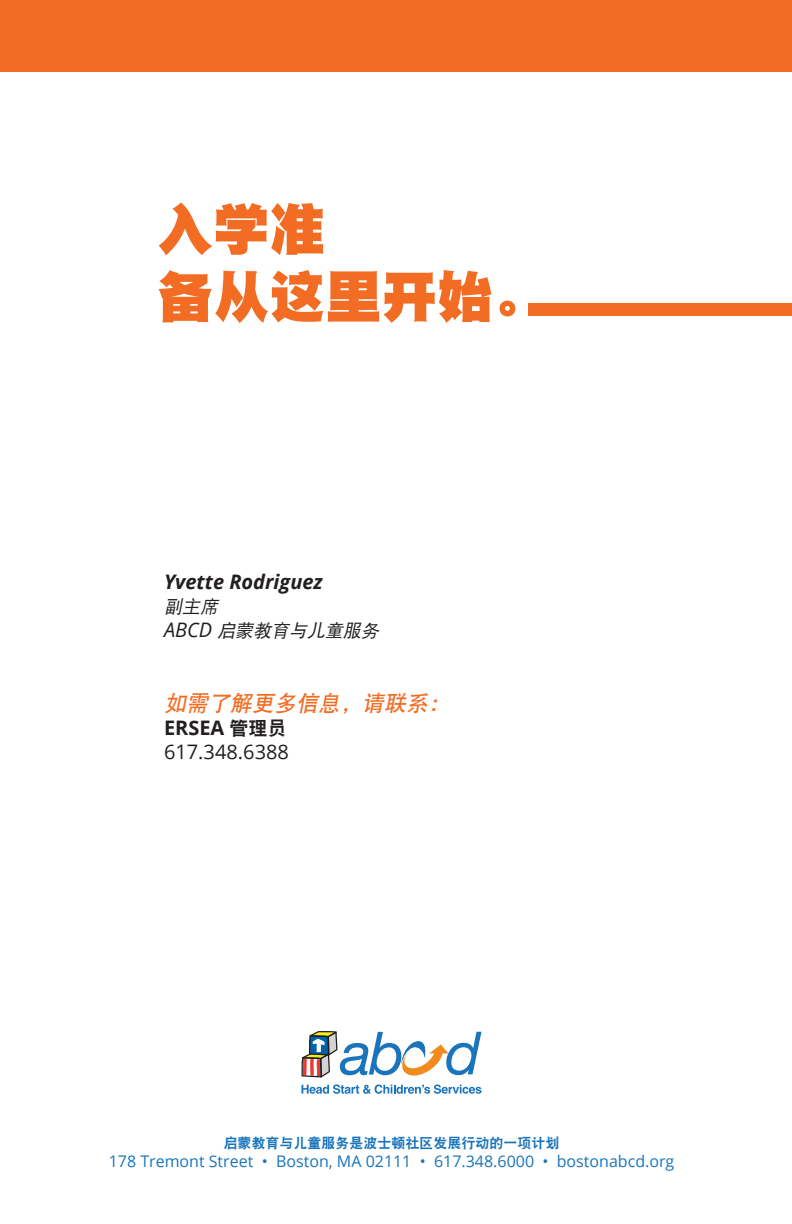
<style>
.page{position:relative;width:792px;height:1224px;background:#fff}
.page>*{position:absolute;margin:0;border:0;box-sizing:border-box;transform-origin:0 0}
.t1{font:56px/67.2px "DFP Hei W12";color:#f36c23}
.Bold_Italic{font:italic 22px "DFP Hei W7";color:#f36c23}
.t2{font:italic 700 20px "Open Sans";color:#231f20}
.t3{font:20px "Open Sans";color:#231f20}
.t4{font:700 20px "Open Sans";color:#231f20}
.t5{font:italic 18px "DFP Hei W5";color:#231f20}
.t6{font:16px "Open Sans";color:#1974bb}
.t7{font:14px "DFP Hei W9";color:#1974bb}
.s1{font-family:"Open Sans";font-size:20px}
.s2{font-family:"DFP Hei W9";font-weight:400;font-size:19px}
</style>
<div class="page">
<div style="left:0;top:0;width:792px;height:72px;background:#f36c23"></div>
<div style="left:528px;top:304px;width:264px;height:12px;background:#f36c23"></div>
<svg style="left:301px;top:1031px;width:181px;height:46px"></svg>
<svg style="left:301px;top:1084px;width:181px;height:10px"></svg>
<p class="t1" style="left:157px;top:195px;width:393px">入学准<br>备从这里开始。</p>
<p class="t2" style="left:164px;top:567px;width:160px">Yvette Rodriguez</p>
<p class="t5" style="left:164px;top:597px;width:59px">副主席</p>
<p class="t5" style="left:164px;top:621px;width:220px"><span class="s1">A B C D</span> 启蒙教育与儿童服务</p>
<p class="Bold_Italic" style="left:164px;top:691px;width:292px">如需了解更多信息，请联系：</p>
<p class="t4" style="left:164px;top:714px;width:124px">ERSEA <span class="s2">管理员</span></p>
<p class="t3" style="left:164px;top:738px;width:127px">617.348.6388</p>
<p class="t7" style="left:224px;top:1135px;width:337px">启蒙教育与儿童服务是波士顿社区发展行动的一项计划</p>
<p class="t6" style="left:109px;top:1151px;width:567px">178 Tremont Street • Boston, MA 02111 • 617.348.6000 • bostonabcd.org</p>
</div>
